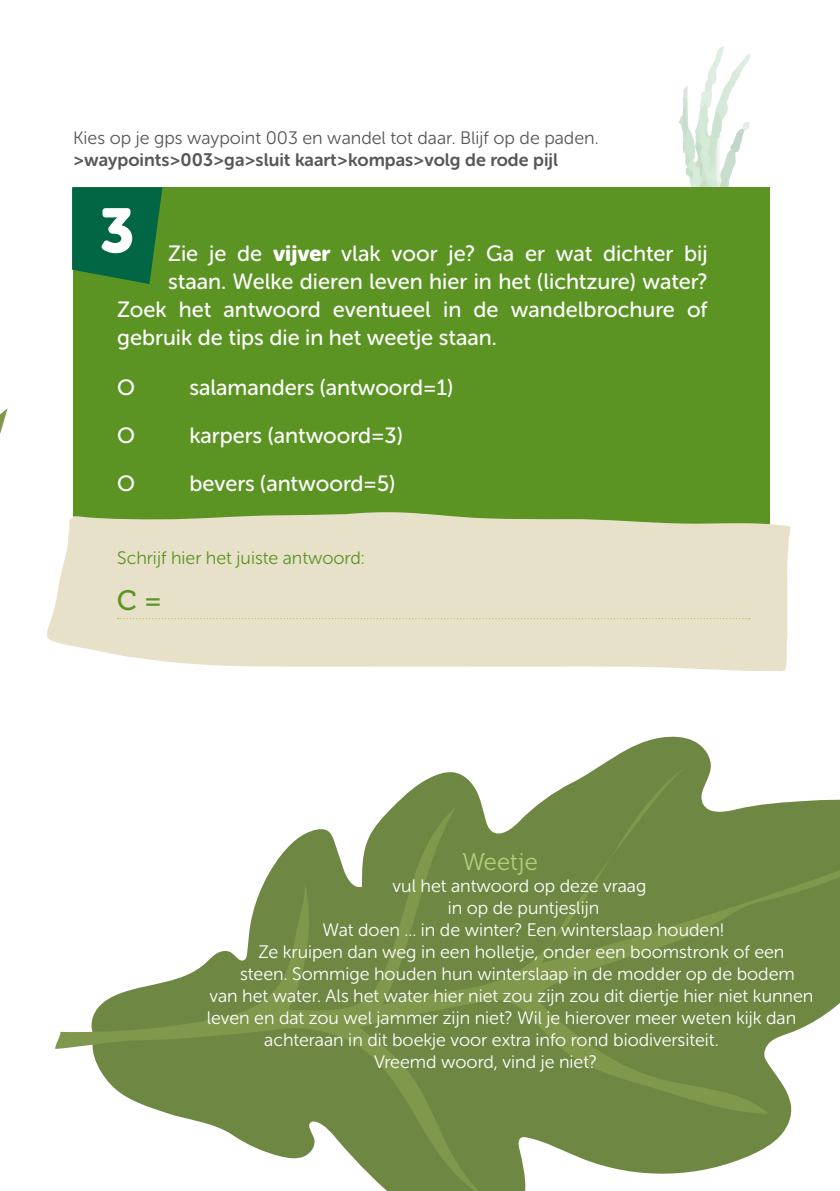
<style>
.page{position:relative;width:840px;height:1191px;background:#fff}
.page>*{position:absolute;margin:0;border:0;box-sizing:border-box;transform-origin:0 0}
.t1{font:62px "Museo Sans Rounded 900";color:#fff}
.t2{font:28px "Museo 500";color:#5c9424}
.t3{font:24px "Museo 300";color:#afd075}
.t4{font:22px "Museo Sans Rounded 500";color:#fff}
.t5{font:18px "Museo Sans Rounded 300";color:#fff}
.t6{font:18px "Museo Sans Rounded 300";color:#575756}
.t7{font:18px "Museo Sans Rounded 700";color:#575756}
.t8{font:18px "Museo Sans Rounded 300";color:#5c9424}
.s1{font-family:"Museo Sans Rounded 900"}
</style>
<div class="page">
<svg style="left:602px;top:736px;width:109px;height:29px;fill:#6e8843"></svg>
<svg style="left:55px;top:765px;width:784px;height:426px;fill:#6e8843"></svg>
<svg style="left:679px;top:46px;width:71px;height:141px"></svg>
<div style="left:73px;top:187px;width:696px;height:339px;background:#5c9424"></div>
<svg style="left:47px;top:512px;width:743px;height:159px;background:#e4dfc6"></svg>
<svg style="left:72px;top:187px;width:90px;height:97px;background:#0c6c40"></svg>
<svg style="left:118px;top:618px;width:631px;height:1px"></svg>
<svg style="left:0;top:408px;width:8px;height:26px"></svg>
<p class="t6" style="left:73px;top:128px;width:527px">Kies op je gps waypoint 003 en wandel tot daar. Blijf op de paden.</p>
<p class="t7" style="left:73px;top:149px;width:486px">&gt;waypoints&gt;003&gt;ga&gt;sluit kaart&gt;kompas&gt;volg de rode pijl</p>
<h1 class="t1" style="left:100px;top:195px;width:37px">3</h1>
<p class="t4" style="left:168px;top:241px;width:540px">Zie je de <span class="s1">vijver</span> vlak voor je? Ga er wat dichter bij</p>
<p class="t4" style="left:168px;top:269px;width:540px">staan. Welke dieren leven hier in het (lichtzure) water?</p>
<p class="t4" style="left:117px;top:297px;width:591px">Zoek het antwoord eventueel in de wandelbrochure of</p>
<p class="t4" style="left:117px;top:325px;width:381px">gebruik de tips die in het weetje staan.</p>
<p class="t4" style="left:117px;top:375px;width:19px">O</p>
<p class="t4" style="left:189px;top:375px;width:265px">salamanders (antwoord=1)</p>
<p class="t4" style="left:117px;top:423px;width:19px">O</p>
<p class="t4" style="left:189px;top:423px;width:215px">karpers (antwoord=3)</p>
<p class="t4" style="left:117px;top:471px;width:19px">O</p>
<p class="t4" style="left:189px;top:471px;width:207px">bevers (antwoord=5)</p>
<p class="t8" style="left:117px;top:548px;width:249px">Schrijf hier het juiste antwoord:</p>
<h2 class="t2" style="left:117px;top:585px;width:46px">C =</h2>
<h3 class="t3" style="left:462px;top:848px;width:77px">Weetje</h3>
<p class="t5" style="left:392px;top:875px;width:255px">vul het antwoord op deze vraag</p>
<p class="t5" style="left:447px;top:897px;width:153px">in op de puntjeslijn</p>
<p class="t5" style="left:322px;top:919px;width:403px">Wat doen ... in de winter? Een winterslaap houden!</p>
<p class="t5" style="left:258px;top:941px;width:527px">Ze kruipen dan weg in een holletje, onder een boomstronk of een</p>
<p class="t5" style="left:240px;top:963px;width:556px">steen. Sommige houden hun winterslaap in de modder op de bodem</p>
<p class="t5" style="left:209px;top:985px;width:605px">van het water. Als het water hier niet zou zijn zou dit diertje hier niet kunnen</p>
<p class="t5" style="left:206px;top:1007px;width:590px">leven en dat zou wel jammer zijn niet? Wil je hierover meer weten kijk dan</p>
<p class="t5" style="left:264px;top:1029px;width:455px">achteraan in dit boekje voor extra info rond biodiversiteit.</p>
<p class="t5" style="left:374px;top:1051px;width:224px">Vreemd woord, vind je niet?</p>
</div>
